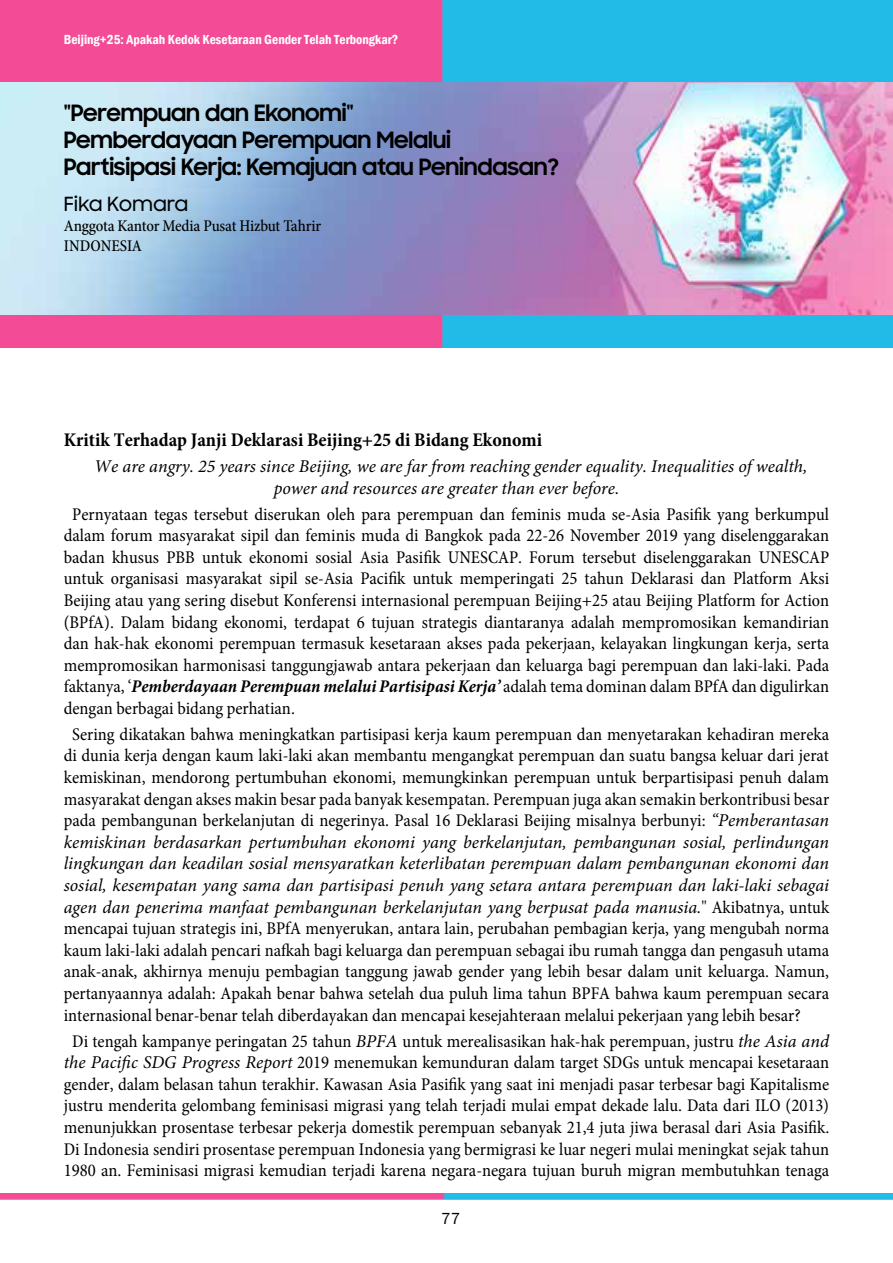
<style>
.page{position:relative;width:893px;height:1263px;background:#fff}
.page>*{position:absolute;margin:0;border:0;box-sizing:border-box;transform-origin:0 0}
.t1{font:700 22.5px/27px "Samsung Sharp Sans";letter-spacing:-.01em;color:#000}
.t2{font:700 condensed 19.5px "Minion Pro";color:#000}
.t3{font:500 19.5px "Samsung Sharp Sans";letter-spacing:-.01em;color:#000}
.t4{font:condensed 18px/21.6px "Minion Pro";color:#000;text-align:justify}
.t5{font:italic 18px/21.6px "Minion Pro";color:#000;text-align:center}
.t6{font:500 condensed 16.5px/19.8px "Minion Pro";letter-spacing:-.01em;color:#000}
.t7{font:16.5px "Franklin Gothic";color:#000}
.t8{font:600 condensed 13.5px "Franklin Gothic";color:#fff}
.s1{font-weight:700;font-style:italic}
.s2{font-style:italic;font-stretch:normal}
</style>
<div class="page">
<img style="left:0;top:1194px;width:893px;height:5px">
<img style="left:0;top:0;width:893px;height:347px">
<img style="left:0;top:82px;width:893px;height:233px">
<p class="t8" style="left:64px;top:30px;width:336px">Beijing+25: Apakah Kedok Kesetaraan Gender Telah Terbongkar?</p>
<p class="t1" style="left:64px;top:98px;width:497px">"Perempuan dan Ekonomi"<br>Pemberdayaan Perempuan Melalui<br>Partisipasi Kerja: Kemajuan atau Penindasan?</p>
<p class="t3" style="left:64px;top:190px;width:126px">Fika Komara</p>
<p class="t6" style="left:64px;top:216px;width:259px">Anggota Kantor Media Pusat Hizbut Tahrir<br>Ind onesia</p>
<p class="t2" style="left:64px;top:427px;width:480px">Kritik Terhadap Janji Deklarasi Beijing+25 di Bidang Ekonomi</p>
<p class="t5" style="left:94px;top:455px;width:715px">We are angry. 25 years since Beijing, we are farfrom reaching gender equality. Inequalities of wealth, power and resources are greater than ever before.</p>
<p class="t4" style="left:64px;top:503px;width:767px;text-indent:8px">Pernyataan tegas tersebut diserukan oleh para perempuan dan feminis muda se-Asia Pasifik yang berkumpul dalam forum masyarakat sipil dan feminis muda di Bangkok pada 22-26 November 2019 yang diselenggarakan badan khusus PBB untuk ekonomi sosial Asia Pasifik UNESCAP. Forum tersebut diselenggarakan UNESCAP untuk organisasi masyarakat sipil se-Asia Pacifik untuk memperingati 25 tahun Deklarasi dan Platform Aksi Beijing atau yang sering disebut Konferensi internasional perempuan Beijing+25 atau Beijing Platform for Action (BPfA .) Dalam bidang ekonomi, terdapat 6 tujuan strategis diantaranya adalah mempromosikan kemandirian dan hak-hak ekonomi perempuan termasuk kesetaraan akses pada pekerjaan, kelayakan lingkungan kerja, serta mempromosikan harmonisasi tanggungjawab antara pekerjaan dan keluarga bagi perempuan dan laki-laki. Pada faktanya ‘, <span class="s1">Pemberdayaan Perempuan melalui Partisipasi Kerja’</span> adalah tema dominan dalam BPfA dan digulirkan dengan berbagai bidang perhatian.</p>
<p class="t4" style="left:64px;top:723px;width:767px;text-indent:8px">Sering dikatakan bahwa meningkatkan partisipasi kerja kaum perempuan dan menyetarakan kehadiran mereka di dunia kerja dengan kaum laki-laki akan membantu mengangkat perempuan dan suatu bangsa keluar dari jerat kemiskinan, mendorong pertumbuhan ekonomi, memungkinkan perempuan untuk berpartisipasi penuh dalam masyarakat dengan akses makin besar pada banyak kesempatan. Perempuan juga akan semakin berkontribusi besar pada pembangunan berkelanjutan di negerinya. Pasal 16 Deklarasi Beijing misalnya berbunyi <span class="s2">“</span>: <span class="s2">Pemberantasan kemiskinan berdasarkan pertumbuhan ekonomi yang berkelanjutan, pembangunan sosial, perlindungan lingkungan dan keadilan sosial mensyaratkan keterlibatan perempuan dalam pembangunan ekonomi dan sosial, kesempatan yang sama dan partisipasi penuh yang setara antara perempuan dan laki-laki sebagai agen dan penerima manfaat pembangunan berkelanjutan yang berpusat pada manusia</span> " <span class="s2">.</span> Akibatnya, untuk mencapai tujuan strategis ini, BPfA menyerukan, antara lain, perubahan pembagian kerja, yang mengubah norma kaum laki-laki adalah pencari nafkah bagi keluarga dan perempuan sebagai ibu rumah tangga dan pengasuh utama anak-anak, akhirnya menuju pembagian tanggung jawab gender yang lebih besar dalam unit keluarga. Namun, pertanyaannya adalah: Apakah benar bahwa setelah dua puluh lima tahun BPFA bahwa kaum perempuan secara internasional benar-benar telah diberdayakan dan mencapai kesejahteraan melalui pekerjaan yang lebih besar?</p>
<p class="t4" style="left:64px;top:1030px;width:767px;text-align:center">Di tengah kampanye peringatan 25 tahun <span class="s2">BPFA</span> untuk merealisasikan hak-hak perempuan, justru <span class="s2">the Asia and the Pacific SDG Progress Report</span> 2019 menemukan kemunduran dalam target SDGs untuk mencapai kesetaraan gender, dalam belasan tahun terakhir. Kawasan Asia Pasifik yang saat ini menjadi pasar terbesar bagi Kapitalisme justru menderita gelombang feminisasi migrasi yang telah terjadi mulai empat dekade lalu. Data dari ILO )2013( menunjukkan prosentase terbesar pekerja domestik perempuan sebanyak 21,4 juta jiwa berasal dari Asia Pasifik.<br>Di Indonesia sendiri prosentase perempuan Indonesia yang bermigrasi ke luar negeri mulai meningkat sejak tahun 1980 an. Feminisasi migrasi kemudian terjadi karena negara-negara tujuan buruh migran membutuhkan tenaga</p>
<p class="t7" style="left:441px;top:1208px;width:21px">77</p>
</div>
